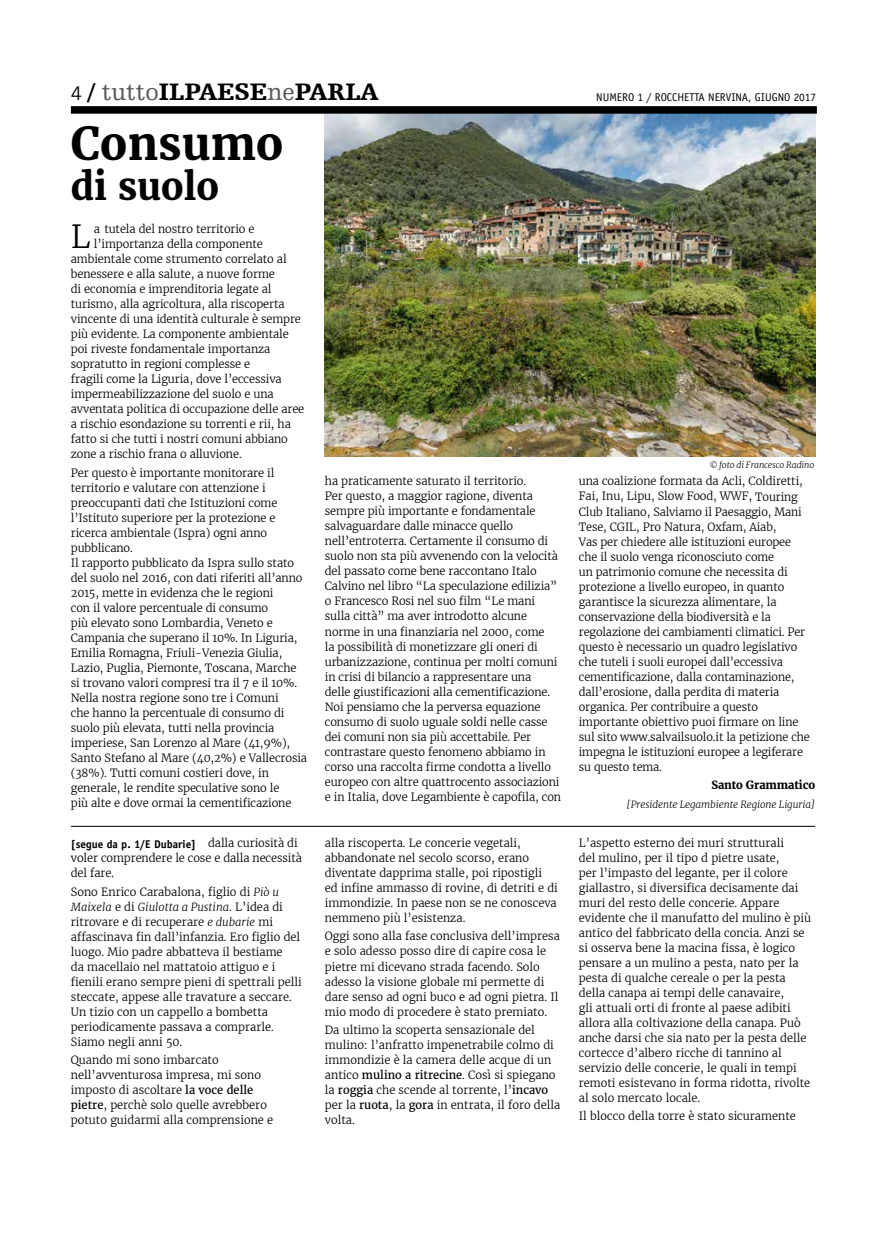
<style>
.page{position:relative;width:886px;height:1241px;background:#fff}
.page>*{position:absolute;margin:0;border:0;box-sizing:border-box;transform-origin:0 0}
.t1{font:700 45px "Merriweather";color:#000}
.t2{font:700 37.5px "Merriweather";color:#000}
.t3{font:300 31.38px "Merriweather";color:#000}
.t4{font:900 25px "Humanist Slabserif 712 BT";color:#000}
.t5{font:300 11.25px/15px "Merriweather";letter-spacing:-.01em;color:#000}
.t6{font:11.25px "Officina Sans";color:#000}
.t7{font:700 11.25px "Officina Sans";color:#000}
.t8{font:700 11.25px "Merriweather";letter-spacing:-.01em;color:#000}
.t9{font:italic 300 10px "Merriweather";letter-spacing:-.01em;color:#000}
.t10{font:italic 300 8.75px "Merriweather";letter-spacing:-.01em;color:#000}
.s1{font-family:"Trade Gothic";font-weight:400;font-size:18.75px}
.s2{font-weight:400;color:#58585a}
.s3{font-style:italic}
.s4{font-weight:400}
</style>
<div class="page">
<img style="left:325px;top:114px;width:490px;height:342px">
<hr style="left:71px;top:826px;width:744px;height:1px;background:#000">
<div style="left:71px;top:106px;width:746px;height:8px;background:#000"></div>
<h3 class="t4" style="left:71px;top:76px;width:309px"><span class="s1">4</span> / <span class="s2">tutto</span>ILPAESE<span class="s2">ne</span>PARLA</h3>
<p class="t6" style="left:596px;top:90px;width:221px">NUMERO 1 / ROCCHETTA NERVINA, GIUGNO 2017</p>
<h1 class="t1" style="left:71px;top:113px;width:214px">Consumo</h1>
<h2 class="t2" style="left:71px;top:161px;width:150px">di suolo</h2>
<h3 class="t3" style="left:71px;top:216px;width:21px">L</h3>
<p class="t5" style="left:94px;top:221px;width:162px">a tutela del nostro territorio e</p>
<p class="t5" style="left:94px;top:236px;width:171px">l’importanza della componente</p>
<p class="t5" style="left:71px;top:251px;width:217px">ambientale come strumento correlato al</p>
<p class="t5" style="left:71px;top:266px;width:206px">benessere e alla salute, a nuove forme</p>
<p class="t5" style="left:71px;top:281px;width:202px">di economia e imprenditoria legate al</p>
<p class="t5" style="left:71px;top:296px;width:215px">turismo, alla agricoltura, alla riscoperta</p>
<p class="t5" style="left:71px;top:311px;width:232px">vincente di una identità culturale è sempre</p>
<p class="t5" style="left:71px;top:326px;width:219px">più evidente. La componente ambientale</p>
<p class="t5" style="left:71px;top:341px;width:201px">poi riveste fondamentale importanza</p>
<p class="t5" style="left:71px;top:356px;width:181px">sopratutto in regioni complesse e</p>
<p class="t5" style="left:71px;top:371px;width:212px">fragili come la Liguria, dove l’eccessiva</p>
<p class="t5" style="left:71px;top:386px;width:204px">impermeabilizzazione del suolo e una</p>
<p class="t5" style="left:71px;top:401px;width:235px">avventata politica di occupazione delle aree</p>
<p class="t5" style="left:71px;top:416px;width:222px">a rischio esondazione su torrenti e rii, ha</p>
<p class="t5" style="left:71px;top:431px;width:218px">fatto si che tutti i nostri comuni abbiano</p>
<p class="t5" style="left:71px;top:446px;width:172px">zone a rischio frana o alluvione.</p>
<p class="t5" style="left:71px;top:465px;width:238px">Per questo è importante monitorare il territorio e valutare con attenzione i preoccupanti dati che Istituzioni come l’Istituto superiore per la protezione e ricerca ambientale (Ispra) ogni anno pubblicano.<br>Il rapporto pubblicato da Ispra sullo stato del suolo nel 2016, con dati riferiti all’anno 2015, mette in evidenza che le regioni<br>con il valore percentuale di consumo<br>più elevato sono Lombardia, Veneto e Campania che superano il 10%. In Liguria, Emilia Romagna, Friuli-Venezia Giulia, Lazio, Puglia, Piemonte, Toscana, Marche si trovano valori compresi tra il 7 e il 10%.<br>Nella nostra regione sono tre i Comuni<br>che hanno la percentuale di consumo di suolo più elevata, tutti nella provincia imperiese, San Lorenzo al Mare (41,9%), Santo Stefano al Mare (40,2%) e Vallecrosia (38%). Tutti comuni costieri dove, in generale, le rendite speculative sono le<br>più alte e dove ormai la cementificazione</p>
<p class="t5" style="left:325px;top:473px;width:238px">ha praticamente saturato il territorio.<br>Per questo, a maggior ragione, diventa sempre più importante e fondamentale salvaguardare dalle minacce quello nell’entroterra. Certamente il consumo di suolo non sta più avvenendo con la velocità del passato come bene raccontano Italo Calvino nel libro “La speculazione edilizia” o Francesco Rosi nel suo film “Le mani sulla città” ma aver introdotto alcune norme in una finanziaria nel 2000, come<br>la possibilità di monetizzare gli oneri di urbanizzazione, continua per molti comuni in crisi di bilancio a rappresentare una<br>delle giustificazioni alla cementificazione.<br>Noi pensiamo che la perversa equazione consumo di suolo uguale soldi nelle casse dei comuni non sia più accettabile. Per contrastare questo fenomeno abbiamo in corso una raccolta firme condotta a livello europeo con altre quattrocento associazioni e in Italia, dove Legambiente è capofila, con</p>
<p class="t5" style="left:579px;top:473px;width:233px">una coalizione formata da Acli, Coldiretti, Fai, Inu, Lipu, Slow Food, WWF, Touring Club Italiano, Salviamo il Paesaggio, Mani Tese, CGIL, Pro Natura, Oxfam, Aiab,<br>Vas per chiedere alle istituzioni europee che il suolo venga riconosciuto come<br>un patrimonio comune che necessita di protezione a livello europeo, in quanto garantisce la sicurezza alimentare, la conservazione della biodiversità e la regolazione dei cambiamenti climatici. Per questo è necessario un quadro legislativo che tuteli i suoli europei dall’eccessiva cementificazione, dalla contaminazione, dall’erosione, dalla perdita di materia organica. Per contribuire a questo importante obiettivo puoi firmare on line sul sito www.salvailsuolo.it la petizione che impegna le istituzioni europee a legiferare su questo tema.</p>
<p class="t10" style="left:710px;top:459px;width:106px">© foto di Francesco Radino</p>
<p class="t8" style="left:711px;top:777px;width:105px">Santo Grammatico</p>
<p class="t9" style="left:627px;top:797px;width:190px">[Presidente Legambiente Regione Liguria]</p>
<p class="t5" style="left:71px;top:835px;width:233px;text-indent:137px">dalla curiosità di voler comprendere le cose e dalla necessità del fare.</p>
<p class="t5" style="left:71px;top:883px;width:232px">Sono Enrico Carabalona, figlio di <span class="s3">Piò u Maixela</span> e di <span class="s3">Giulotta a Pustina</span>. L’idea di ritrovare e di recuperare <span class="s3">e dubarie</span> mi affascinava fin dall’infanzia. Ero figlio del luogo. Mio padre abbatteva il bestiame<br>da macellaio nel mattatoio attiguo e i fienili erano sempre pieni di spettrali pelli steccate, appese alle travature a seccare.<br>Un tizio con un cappello a bombetta periodicamente passava a comprarle.<br>Siamo negli anni 50.</p>
<p class="t5" style="left:71px;top:1052px;width:204px">Quando mi sono imbarcato nell’avventurosa impresa, mi sono imposto di ascoltare <span class="s4">la voce delle pietre</span>, perchè solo quelle avrebbero potuto guidarmi alla comprensione e</p>
<p class="t7" style="left:71px;top:837px;width:127px">[segue da p. 1/E Dubarie]</p>
<p class="t5" style="left:325px;top:835px;width:234px">alla riscoperta. Le concerie vegetali, abbandonate nel secolo scorso, erano diventate dapprima stalle, poi ripostigli<br>ed infine ammasso di rovine, di detriti e di immondizie. In paese non se ne conosceva nemmeno più l’esistenza.</p>
<p class="t5" style="left:325px;top:928px;width:237px">Oggi sono alla fase conclusiva dell’impresa e solo adesso posso dire di capire cosa le pietre mi dicevano strada facendo. Solo adesso la visione globale mi permette di dare senso ad ogni buco e ad ogni pietra. Il mio modo di procedere è stato premiato.</p>
<p class="t5" style="left:325px;top:1022px;width:237px">Da ultimo la scoperta sensazionale del mulino: l’anfratto impenetrabile colmo di immondizie è la camera delle acque di un antico <span class="s4">mulino a ritrecine</span>. Così si spiegano la <span class="s4">roggia</span> che scende al torrente, l’<span class="s4">incavo </span>per la <span class="s4">ruota</span>, la <span class="s4">gora</span> in entrata, il foro della volta.</p>
<p class="t5" style="left:579px;top:834px;width:234px">L’aspetto esterno dei muri strutturali<br>del mulino, per il tipo d pietre usate,<br>per l’impasto del legante, per il colore giallastro, si diversifica decisamente dai muri del resto delle concerie. Appare evidente che il manufatto del mulino è più antico del fabbricato della concia. Anzi se si osserva bene la macina fissa, è logico pensare a un mulino a pesta, nato per la pesta di qualche cereale o per la pesta della canapa ai tempi delle canavaire,<br>gli attuali orti di fronte al paese adibiti allora alla coltivazione della canapa. Può anche darsi che sia nato per la pesta delle cortecce d’albero ricche di tannino al servizio delle concerie, le quali in tempi remoti esistevano in forma ridotta, rivolte al solo mercato locale.</p>
<p class="t5" style="left:579px;top:1108px;width:219px">Il blocco della torre è stato sicuramente</p>
</div>
